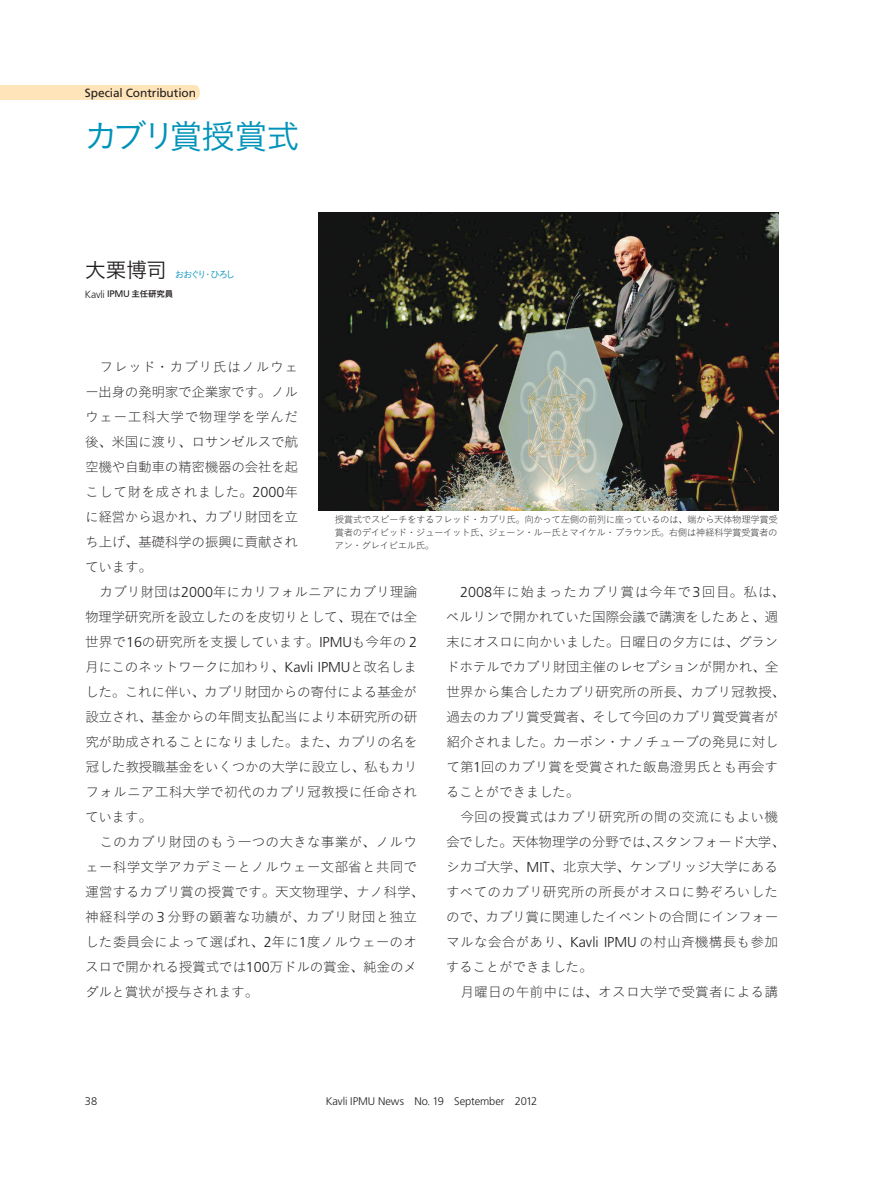
<style>
.page{position:relative;width:893px;height:1191px;background:#fff}
.page>*{position:absolute;margin:0;border:0;box-sizing:border-box;transform-origin:0 0}
.t1{font:34.05px "Koburina Go Std W3";letter-spacing:-.105em;color:#0093ba}
.t2{font:13.8px/25px "Koburina Go Std W1";letter-spacing:-.025em;color:#231f20;text-align:justify}
.t3{font:13.8px/25px "Koburina Go Std W1";color:#231f20}
.t4{font:11.85px "Frutiger LT Std";letter-spacing:-.01em;color:#231f20}
.t5{font:300 11.1px "Frutiger LT Std";letter-spacing:-.01em;color:#231f20}
.t6{font:300 10.35px "Frutiger LT Std";letter-spacing:-.015em;color:#231f20}
.t7{font:9.6px/12.8px "Koburina Go Std W1";letter-spacing:-.055em;color:#231f20;text-align:justify}
.t8{font:9.6px "Koburina Go Std W3";letter-spacing:-.23em;color:#0093ba}
.s1{font-size:21.3px;color:#231f20}
.s2{font-family:"Ryumin Pro";font-weight:300}
.s3{font-weight:400;font-size:9.45px}
.s4{font-family:"Koburina Go Std W6";font-weight:400;font-size:8.55px}
.s5{font-family:"Frutiger LT Std";font-weight:300;font-size:14.4px}
.s6{font-family:"Ryumin Pro";font-size:10.65px}
</style>
<div class="page">
<div style="left:0;top:85px;width:200px;height:15px;background:#fee4b8"></div>
<img style="left:319px;top:213px;width:459px;height:297px">
<p class="t4" style="left:85px;top:86px;width:113px">Special Contribution</p>
<h1 class="t1" style="left:84px;top:111px;width:217px">カブリ賞授賞式</h1>
<p class="t8" style="left:85px;top:267px;width:152px"><span class="s1">大栗博司</span> おおぐり<span class="s2">・</span>ひろし</p>
<p class="t6" style="left:85px;top:288px;width:90px">Kavli <span class="s3">IPMU</span> <span class="s4">主任研究員</span></p>
<p class="t2" style="left:85px;top:354px;width:215px;text-indent:14px">フレッド<span class="s2">・</span>カブリ氏はノルウェー出身の発明家で企業家です<span class="s2">。</span>ノルウェー工科大学で物理学を学んだ後<span class="s2">、</span>米国に渡り<span class="s2">、</span>ロサンゼルスで航空機や自動車の精密機器の会社を起こして財を成されました<span class="s2">。</span><span class="s5">2000</span>年に経営から退かれ<span class="s2">、</span>カブリ財団を立ち上げ<span class="s2">、</span>基礎科学の振興に貢献されています<span class="s2">。</span></p>
<p class="t2" style="left:85px;top:579px;width:334px;text-indent:15px">カブリ財団は<span class="s5">2000</span>年にカリフォルニアにカブリ理論物理学研究所を設立したのを皮切りとして<span class="s2">、</span>現在では全世界で<span class="s5">16</span>の研究所を支援しています<span class="s2">。</span><span class="s5">IPMU</span>も今年の <span class="s5">2</span>月にこのネットワークに加わり<span class="s2">、</span><span class="s5">Kavli IPMU</span>と改名しました<span class="s2">。</span>これに伴い<span class="s2">、</span>カブリ財団からの寄付による基金が設立され<span class="s2">、</span>基金からの年間支払配当により本研究所の研究が助成されることになりました<span class="s2">。</span>また<span class="s2">、</span>カブリの名を冠した教授職基金をいくつかの大学に設立し<span class="s2">、</span>私もカリフォルニア工科大学で初代のカブリ冠教授に任命されています<span class="s2">。</span></p>
<p class="t3" style="left:85px;top:829px;width:341px;text-indent:14px">このカブリ財団のもう一つの大きな事業が<span class="s2">、</span>ノルウェー科学文学アカデミーとノルウェー文部省と共同で運営するカブリ賞の授賞です<span class="s2">。</span>天文物理学<span class="s2">、</span>ナノ科学<span class="s2">、</span>神経科学の <span class="s5">3</span> 分野の顕著な功績が<span class="s2">、</span>カブリ財団と独立した委員会によって選ばれ<span class="s2">、</span><span class="s5">2</span>年に<span class="s5">1</span>度ノルウェーのオスロで開かれる授賞式では<span class="s5">100</span>万ドルの賞金<span class="s2">、</span>純金のメダルと賞状が授与されます<span class="s2">。</span></p>
<p class="t7" style="left:334px;top:513px;width:445px">授賞式でスピーチをするフレッド<span class="s2">・</span>カブリ氏<span class="s2">。</span>向かって左側の前列に座っているのは<span class="s2">、</span>端から天体物理学賞受賞者のデイビッド<span class="s2">・</span>ジューイット氏<span class="s2">、</span>ジェーン<span class="s2">・</span>ルー氏とマイケル<span class="s2">・</span>ブラウン氏<span class="s2">。</span>右側は神経科学賞受賞者のアン<span class="s2">・</span>グレイビエル氏<span class="s2">。</span></p>
<p class="t2" style="left:446px;top:579px;width:341px;text-align:left;text-indent:14px"><span class="s5">2008</span>年に始まったカブリ賞は今年で<span class="s5">3</span>回目<span class="s2">。</span>私は<span class="s2">、</span>ベルリンで開かれていた国際会議で講演をしたあと<span class="s2">、</span>週末にオスロに向かいました<span class="s2">。</span>日曜日の夕方には<span class="s2">、</span>グランドホテルでカブリ財団主催のレセプションが開かれ<span class="s2">、</span>全世界から集合したカブリ研究所の所長<span class="s2">、</span>カブリ冠教授<span class="s2">、</span>過去のカブリ賞受賞者<span class="s2">、</span>そして今回のカブリ賞受賞者が紹介されました<span class="s2">。</span>カーボン<span class="s2">・</span>ナノチューブの発見に対して第<span class="s5">1</span>回のカブリ賞を受賞された飯島澄男氏とも再会することができました<span class="s2">。</span></p>
<p class="t2" style="left:446px;top:804px;width:341px;text-align:left;text-indent:14px">今回の授賞式はカブリ研究所の間の交流にもよい機会でした<span class="s2">。</span>天体物理学の分野では<span class="s2">、</span>スタンフォード大学<span class="s2">、</span>シカゴ大学<span class="s2">、</span><span class="s5">MIT</span><span class="s2">、</span>北京大学<span class="s2">、</span>ケンブリッジ大学にあるすべてのカブリ研究所の所長がオスロに勢ぞろいしたので<span class="s2">、</span>カブリ賞に関連したイベントの合間にインフォーマルな会合があり<span class="s2">、</span><span class="s5">Kavli IPMU</span> の村山斉機構長も参加することができました<span class="s2">。</span></p>
<p class="t3" style="left:460px;top:979px;width:319px">月曜日の午前中には<span class="s2">、</span>オスロ大学で受賞者による講</p>
<p class="t5" style="left:85px;top:1094px;width:14px">38</p>
<p class="t5" style="left:326px;top:1094px;width:213px">Kavli IPMU News No<span class="s6">.</span> 19 September 2012</p>
</div>
